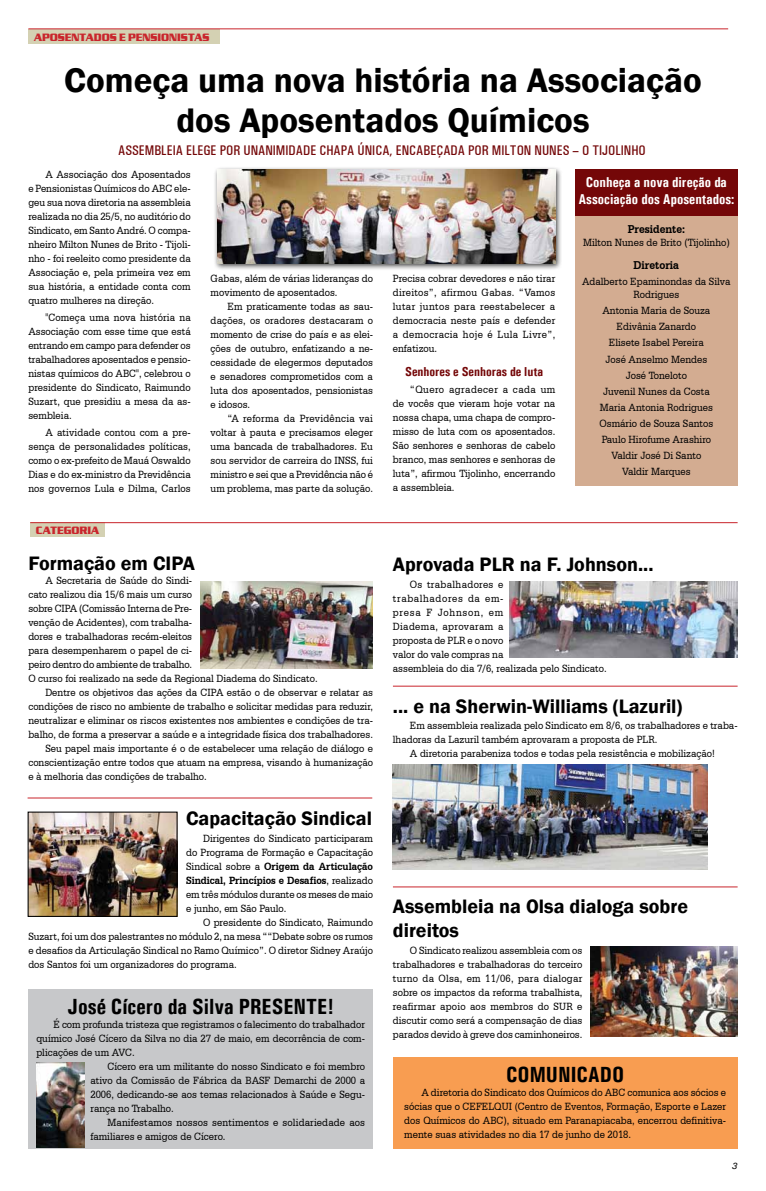
<style>
.page{position:relative;width:766px;height:1191px;background:#fff}
.page>*{position:absolute;margin:0;border:0;box-sizing:border-box;transform-origin:0 0}
.t1{font:600 35px/40px "Franklin Gothic";color:#000;text-align:center}
.t2{font:700 condensed 22px "Univers";color:#000}
.t3{font:600 20px/24px "Franklin Gothic";color:#000}
.t4{font:700 condensed 14.3px/17.1px "Univers";color:#fff;text-align:center}
.t5{font:500 condensed 14px "Univers";color:#740708}
.t6{font:700 condensed 13px "Univers";color:#740708}
.t7{font:700 12px "Serifa BT";color:#000;scale:.9 1}
.t8{font:11px/14px "Serifa BT";color:#000;text-align:justify;scale:.9 1}
.t9{font:700 11px "Serpentine D";color:#c9252c;scale:.9 1}
.t10{font:italic 500 9px "Univers";color:#000}
.s1{font-weight:700}
</style>
<div class="page">
<div style="left:28px;top:989px;width:345px;height:159px;background:#c7c8ca"></div>
<div style="left:575px;top:176px;width:162px;height:310px;background:#d3ac91"></div>
<div style="left:30px;top:522px;width:74px;height:14px;background:#d4d1b3"></div>
<hr style="left:30px;top:522px;width:707px;height:1px;background:#c9252c">
<div style="left:28px;top:30px;width:192px;height:14px;background:#d4d1b3"></div>
<hr style="left:28px;top:28px;width:700px;height:1px;background:#c9252c">
<hr style="left:28px;top:797px;width:344px;height:1px;background:#c9252c">
<hr style="left:393px;top:685px;width:344px;height:1px;background:#c9252c">
<div style="left:213px;top:166px;width:349px;height:105px;background:#000;opacity:.75"></div>
<img style="left:217px;top:169px;width:338px;height:94px">
<div style="left:575px;top:169px;width:162px;height:47px;background:#740708"></div>
<div style="left:393px;top:1057px;width:344px;height:91px;background:#f89d51"></div>
<img style="left:201px;top:581px;width:171px;height:87px">
<img style="left:393px;top:764px;width:314px;height:105px">
<img style="left:36px;top:1062px;width:49px;height:85px">
<img style="left:509px;top:581px;width:228px;height:76px">
<hr style="left:393px;top:886px;width:344px;height:1px;background:#c9252c">
<img style="left:590px;top:946px;width:147px;height:90px">
<img style="left:30px;top:813px;width:145px;height:102px">
<div style="left:28px;top:811px;width:149px;height:106px;border:1px solid #000"></div>
<p class="t9" style="left:34px;top:32px;width:196px">APOSENTADOS E PENSIONISTAS</p>
<h1 class="t1" style="left:64px;top:60px;width:639px">Começa uma nova história na Associação dos Aposentados Químicos</h1>
<p class="t5" style="left:118px;top:142px;width:529px">ASSEMBLEIA ELEGE POR UNANIMIDADE CHAPA ÚNICA, ENCABEÇADA POR MILTON NUNES – O TIJOLINHO</p>
<p class="t8" style="left:28px;top:167px;width:182px;text-indent:17px">A Associação dos Aposentados e Pensionistas Químicos do ABC ele&shy;geu sua nova diretoria na assembleia realizada no dia 25/5, no auditório do Sindicato, em Santo André. O compa&shy;nheiro Milton Nunes de Brito - Tijoli&shy;nho - foi reeleito como presidente da Associação e, pela primeira vez em sua história, a entidade conta com quatro mulheres na direção.</p>
<p class="t8" style="left:28px;top:310px;width:182px;text-indent:17px">"Começa uma nova história na Associação com esse time que está entrando em campo para defender os trabalhadores aposentados e pensio&shy;nistas químicos do ABC", celebrou o presidente do Sindicato, Raimundo Suzart, que presidiu a mesa da as&shy;sembleia.</p>
<p class="t8" style="left:28px;top:425px;width:182px;text-indent:17px">A atividade contou com a pre&shy;sença de personalidades políticas, como o ex-prefeito de Mauá Oswaldo Dias e do ex-ministro da Previdência nos governos Lula e Dilma, Carlos</p>
<h3 class="t4" style="left:578px;top:173px;width:157px">Conheça a nova direção da<br>Associação dos Aposentados:</h3>
<p class="t7" style="left:627px;top:221px;width:65px">Presidente:</p>
<p class="t8" style="left:583px;top:235px;width:164px">Milton Nunes de Brito (Tijolinho)</p>
<p class="t7" style="left:633px;top:258px;width:52px">Diretoria</p>
<p class="t8" style="left:582px;top:275px;width:166px;line-height:13.2px;text-align:center">Adalberto Epaminondas da Silva<br>Rodrigues</p>
<p class="t8" style="left:599px;top:302px;width:128px;line-height:16px;text-align:center">Antonia Maria de Souza<br>Edivânia Zanardo<br>Elisete Isabel Pereira<br>José Anselmo Mendes<br>José Toneloto<br>Juvenil Nunes da Costa<br>Maria Antonia Rodrigues<br>Osmário de Souza Santos<br>Paulo Hirofume Arashiro<br>Valdir José Di Santo<br>Valdir Marques</p>
<p class="t8" style="left:210px;top:271px;width:182px">Gabas, além de várias lideranças do movimento de aposentados.</p>
<p class="t8" style="left:210px;top:299px;width:182px;text-indent:17px">Em praticamente todas as sau&shy;dações, os oradores destacaram o momento de crise do país e as elei&shy;ções de outubro, enfatizando a ne&shy;cessidade de elegermos deputados e senadores comprometidos com a luta dos aposentados, pensionistas e idosos.</p>
<p class="t8" style="left:210px;top:411px;width:182px;text-indent:17px">“A reforma da Previdência vai voltar à pauta e precisamos eleger uma bancada de trabalhadores. Eu sou servidor de carreira do INSS, fui ministro e sei que a Previdência não é um problema, mas parte da solução.</p>
<p class="t8" style="left:393px;top:271px;width:182px">Precisa cobrar devedores e não tirar direitos”, afirmou Gabas. “Vamos lutar juntos para reestabelecer a democracia neste país e defender a democracia hoje é Lula Livre”, enfatizou.</p>
<p class="t6" style="left:405px;top:364px;width:140px">Senhores e Senhoras de luta</p>
<p class="t8" style="left:393px;top:382px;width:182px;text-indent:17px">“Quero agradecer a cada um de vocês que vieram hoje votar na nossa chapa, uma chapa de compro&shy;misso de luta com os aposentados.<br>São senhores e senhoras de cabelo branco, mas senhores e senhoras de luta”, afirmou Tijolinho, encerrando a assembleia.</p>
<p class="t9" style="left:36px;top:524px;width:72px">CATEGORIA</p>
<h3 class="t3" style="left:28px;top:551px;width:168px">Formação em CIPA</h3>
<p class="t8" style="left:45px;top:573px;width:165px">A Secretaria de Saúde do Sindi-</p>
<p class="t8" style="left:28px;top:587px;width:183px">cato realizou dia 15/6 mais um curso</p>
<p class="t8" style="left:28px;top:601px;width:183px">sobre CIPA (Comissão Interna de Pre-</p>
<p class="t8" style="left:28px;top:615px;width:183px">venção de Acidentes), com trabalha-</p>
<p class="t8" style="left:28px;top:629px;width:183px">dores e trabalhadoras recém-eleitos</p>
<p class="t8" style="left:28px;top:643px;width:183px">para desempenharem o papel de ci-</p>
<p class="t8" style="left:28px;top:657px;width:183px">peiro dentro do ambiente de trabalho.</p>
<p class="t8" style="left:28px;top:671px;width:323px">O curso foi realizado na sede da Regional Diadema do Sindicato.</p>
<p class="t8" style="left:45px;top:685px;width:365px">Dentre os objetivos das ações da CIPA estão o de observar e relatar as</p>
<p class="t8" style="left:28px;top:699px;width:384px">condições de risco no ambiente de trabalho e solicitar medidas para reduzir,</p>
<p class="t8" style="left:28px;top:713px;width:384px">neutralizar e eliminar os riscos existentes nos ambientes e condições de tra-</p>
<p class="t8" style="left:28px;top:727px;width:384px">balho, de forma a preservar a saúde e a integridade física dos trabalhadores.</p>
<p class="t8" style="left:45px;top:741px;width:365px">Seu papel mais importante é o de estabelecer uma relação de diálogo e</p>
<p class="t8" style="left:28px;top:755px;width:384px">conscientização entre todos que atuam na empresa, visando à humanização</p>
<p class="t8" style="left:28px;top:769px;width:200px">e à melhoria das condições de trabalho.</p>
<h3 class="t3" style="left:186px;top:807px;width:187px">Capacitação Sindical</h3>
<p class="t8" style="left:186px;top:831px;width:209px;text-indent:17px">Dirigentes do Sindicato participaram do Programa de Formação e Capacitação Sindical sobre a <span class="s1">Origem da Articulação Sindical, Princípios e Desafios</span>, realizado em três módulos durante os meses de maio e junho, em São Paulo.</p>
<p class="t8" style="left:28px;top:915px;width:384px;text-indent:175px">O presidente do Sindicato, Raimundo Suzart, foi um dos palestrantes no módulo 2, na mesa ““Debate sobre os rumos e desafios da Articulação Sindical no Ramo Químico”. O diretor Sidney Araújo dos Santos foi um organizadores do programa.</p>
<h2 class="t2" style="left:68px;top:993px;width:268px">José Cícero da Silva PRESENTE!</h2>
<p class="t8" style="left:53px;top:1017px;width:348px">É com profunda tristeza que registramos o falecimento do trabalhador</p>
<p class="t8" style="left:36px;top:1031px;width:366px">químico José Cícero da Silva no dia 27 de maio, em decorrência de com-</p>
<p class="t8" style="left:36px;top:1045px;width:111px">plicações de um AVC.</p>
<p class="t8" style="left:107px;top:1059px;width:287px">Cícero era um militante do nosso Sindicato e foi membro</p>
<p class="t8" style="left:90px;top:1073px;width:306px">ativo da Comissão de Fábrica da BASF Demarchi de 2000 a</p>
<p class="t8" style="left:90px;top:1087px;width:306px">2006, dedicando-se aos temas relacionados à Saúde e Segu-</p>
<p class="t8" style="left:90px;top:1101px;width:94px">rança no Trabalho.</p>
<p class="t8" style="left:107px;top:1115px;width:287px">Manifestamos nossos sentimentos e solidariedade aos</p>
<p class="t8" style="left:90px;top:1129px;width:151px">familiares e amigos de Cícero.</p>
<h3 class="t3" style="left:393px;top:552px;width:262px">Aprovada PLR na F. Johnson...</h3>
<p class="t8" style="left:393px;top:577px;width:239px;text-align:left;text-indent:17px">Os trabalhadores e<br>trabalhadores da em-<br>presa F Johnson, em<br>Diadema, aprovaram a<br>proposta de PLR e o novo<br>valor do vale compras na<br>assembleia do dia 7/6, realizada pelo Sindicato.</p>
<h3 class="t3" style="left:393px;top:694px;width:291px">... e na Sherwin-Williams (Lazuril)</h3>
<p class="t8" style="left:410px;top:718px;width:365px">Em assembleia realizada pelo Sindicato em 8/6, os trabalhadores e traba-</p>
<p class="t8" style="left:393px;top:732px;width:295px">lhadoras da Lazuril também aprovaram a proposta de PLR.</p>
<p class="t8" style="left:410px;top:746px;width:340px">A diretoria parabeniza todos e todas pela resistência e mobilização!</p>
<h3 class="t3" style="left:393px;top:894px;width:297px">Assembleia na Olsa dialoga sobre direitos</h3>
<p class="t8" style="left:393px;top:943px;width:212px;text-indent:17px">O Sindicato realizou assembleia com os trabalhadores e trabalhadoras do terceiro turno da Olsa, em 11/06, para dialogar sobre os impactos da reforma trabalhista, reafirmar apoio aos membros do SUR e discutir como será a compensação de dias parados devido à greve dos caminhoneiros.</p>
<h2 class="t2" style="left:506px;top:1061px;width:120px">COMUNICADO</h2>
<p class="t8" style="left:404px;top:1085px;width:359px;text-indent:17px">A diretoria do Sindicato dos Químicos do ABC comunica aos sócios e sócias que o CEFELQUI (Centro de Eventos, Formação, Esporte e Lazer dos Químicos do ABC), situado em Paranapiacaba, encerrou definitiva&shy;mente suas atividades no dia 17 de junho de 2018.</p>
<p class="t10" style="left:731px;top:1159px;width:7px">3</p>
</div>
